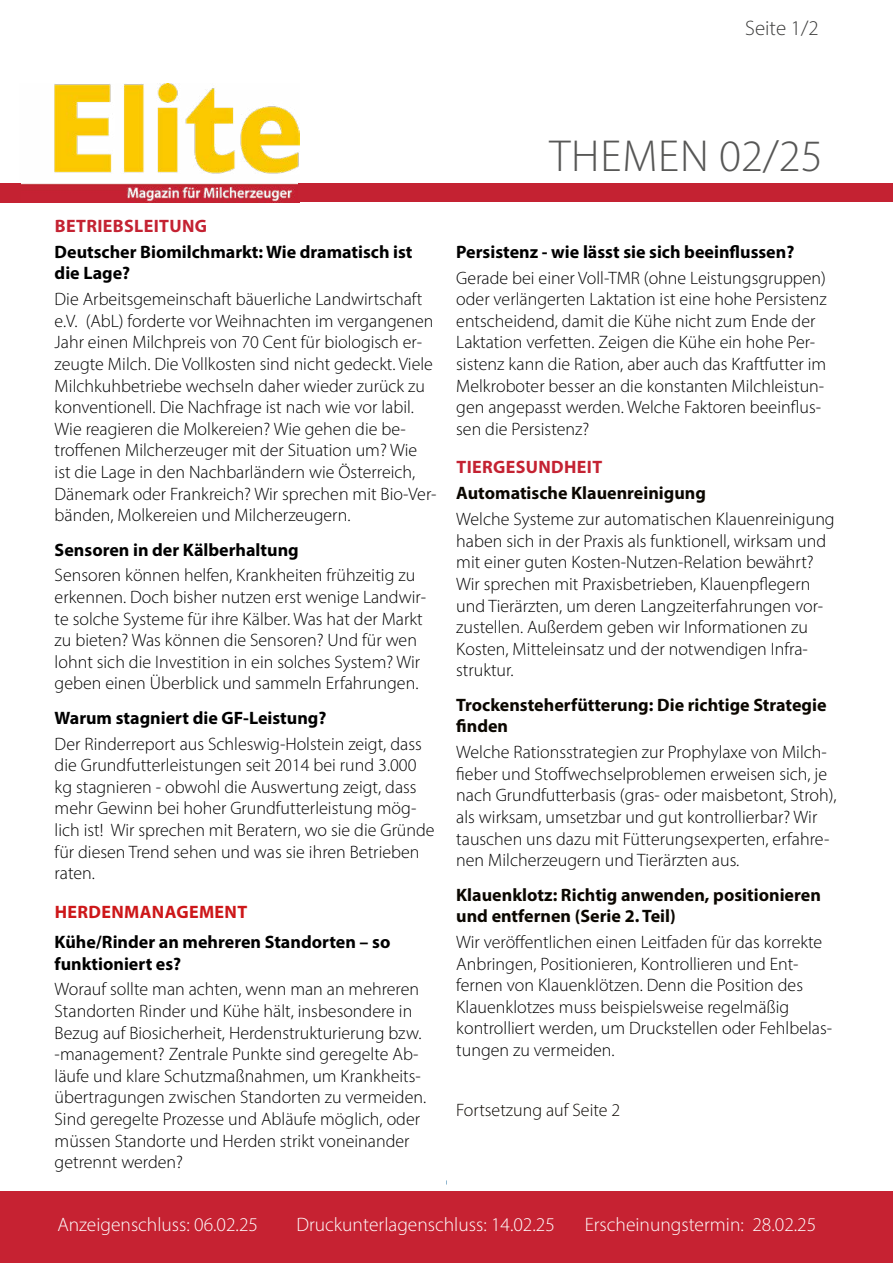
<style>
.page{position:relative;width:893px;height:1263px;background:#fff}
.page>*{position:absolute;margin:0;border:0;box-sizing:border-box;transform-origin:0 0}
.t1{font:300 45px "Myriad Pro";letter-spacing:.02em;color:#575756}
.t2{font:300 21px "Myriad Pro";color:#3c3c3b}
.t3{font:300 19.5px "Myriad Pro";color:#fff}
.t4{font:300 18px/21.6px "Myriad Pro";color:#000}
.t5{font:700 18px/21.6px "Myriad Pro";color:#000}
.t6{font:700 18px/21.6px "Myriad Pro";color:#0b0700}
.t7{font:700 18px "Myriad Pro";letter-spacing:.02em;color:#c42232}
.t8{font:300 18px "Myriad Pro";color:#0b0700}
.t9{font:700 18px "Myriad Pro";letter-spacing:.02em;color:#cd1719}
</style>
<div class="page">
<img style="left:20px;top:84px;width:280px;height:118px">
<div style="left:299px;top:183px;width:594px;height:19px;background:#c42232"></div>
<div style="left:0;top:1191px;width:893px;height:72px;background:#c62232"></div>
<div style="left:0;top:183px;width:20px;height:19px;background:#c42232"></div>
<p class="t2" style="left:745px;top:15px;width:75px">Seite 1/2</p>
<p class="t7" style="left:55px;top:214px;width:154px">BETRIEBSLEITUNG</p>
<p class="t5" style="left:55px;top:240px;width:359px">Deutscher Biomilchmarkt: Wie dramatisch ist die Lage?</p>
<p class="t4" style="left:55px;top:288px;width:383px">Die Arbeitsgemeinschaft bäuerliche Landwirtschaft e.V. (AbL) forderte vor Weihnachten im vergangenen Jahr einen Milchpreis von 70 Cent für biologisch er&shy;zeugte Milch. Die Vollkosten sind nicht gedeckt. Viele Milchkuhbetriebe wechseln daher wieder zurück zu konventionell. Die Nachfrage ist nach wie vor labil.<br>Wie reagieren die Molkereien? Wie gehen die be&shy;troffenen Milcherzeuger mit der Situation um? Wie ist die Lage in den Nachbarländern wie Österreich, Dänemark oder Frankreich? Wir sprechen mit Bio-Ver&shy;bänden, Molkereien und Milcherzeugern.</p>
<p class="t5" style="left:55px;top:538px;width:246px">Sensoren in der Kälberhaltung</p>
<p class="t4" style="left:55px;top:564px;width:373px">Sensoren können helfen, Krankheiten frühzeitig zu erkennen. Doch bisher nutzen erst wenige Landwir&shy;te solche Systeme für ihre Kälber. Was hat der Markt zu bieten? Was können die Sensoren? Und für wen lohnt sich die Investition in ein solches System? Wir geben einen Überblick und sammeln Erfahrungen.</p>
<p class="t5" style="left:55px;top:706px;width:273px">Warum stagniert die GF-Leistung?</p>
<p class="t4" style="left:55px;top:733px;width:382px">Der Rinderreport aus Schleswig-Holstein zeigt, dass die Grundfutterleistungen seit 2014 bei rund 3.000 kg stagnieren - obwohl die Auswertung zeigt, dass mehr Gewinn bei hoher Grundfutterleistung mög&shy;lich ist! Wir sprechen mit Beratern, wo sie die Gründe für diesen Trend sehen und was sie ihren Betrieben raten.</p>
<p class="t9" style="left:55px;top:900px;width:194px">HERDENMANAGEMENT</p>
<p class="t5" style="left:55px;top:930px;width:337px">Kühe/Rinder an mehreren Standorten – so funktioniert es?</p>
<p class="t4" style="left:55px;top:978px;width:373px">Worauf sollte man achten, wenn man an mehreren Standorten Rinder und Kühe hält, insbesondere in Bezug auf Biosicherheit, Herdenstrukturierung bzw. -management? Zentrale Punkte sind geregelte Ab&shy;läufe und klare Schutzmaßnahmen, um Krankheits&shy;übertragungen zwischen Standorten zu vermeiden.<br>Sind geregelte Prozesse und Abläufe möglich, oder müssen Standorte und Herden strikt voneinander getrennt werden?</p>
<h1 class="t1" style="left:549px;top:129px;width:275px">THEMEN 02/25</h1>
<p class="t5" style="left:456px;top:240px;width:340px">Persistenz - wie lässt sie sich beeinflussen?</p>
<p class="t4" style="left:456px;top:267px;width:372px">Gerade bei einer Voll-TMR (ohne Leistungsgruppen) oder verlängerten Laktation ist eine hohe Persistenz entscheidend, damit die Kühe nicht zum Ende der Laktation verfetten. Zeigen die Kühe ein hohe Per&shy;sistenz kann die Ration, aber auch das Kraftfutter im Melkroboter besser an die konstanten Milchleistun&shy;gen angepasst werden. Welche Faktoren beeinflus&shy;sen die Persistenz?</p>
<p class="t7" style="left:456px;top:456px;width:147px">TIERGESUNDHEIT</p>
<p class="t6" style="left:456px;top:482px;width:251px">Automatische Klauenreinigung</p>
<p class="t4" style="left:456px;top:508px;width:380px">Welche Systeme zur automatischen Klauenreinigung haben sich in der Praxis als funktionell, wirksam und mit einer guten Kosten-Nutzen-Relation bewährt?<br>Wir sprechen mit Praxisbetrieben, Klauenpflegern und Tierärzten, um deren Langzeiterfahrungen vor&shy;zustellen. Außerdem geben wir Informationen zu Kosten, Mitteleinsatz und der notwendigen Infra&shy;struktur.</p>
<p class="t6" style="left:456px;top:693px;width:372px">Trockensteherfütterung: Die richtige Strategie finden</p>
<p class="t4" style="left:456px;top:741px;width:382px">Welche Rationsstrategien zur Prophylaxe von Milch&shy;fieber und Stoffwechselproblemen erweisen sich, je nach Grundfutterbasis (gras- oder maisbetont, Stroh), als wirksam, umsetzbar und gut kontrollierbar? Wir tauschen uns dazu mit Fütterungsexperten, erfahre&shy;nen Milcherzeugern und Tierärzten aus.</p>
<p class="t6" style="left:456px;top:883px;width:366px">Klauenklotz: Richtig anwenden, positionieren und entfernen (Serie 2. Teil)</p>
<p class="t4" style="left:456px;top:931px;width:377px">Wir veröffentlichen einen Leitfaden für das korrekte Anbringen, Positionieren, Kontrollieren und Ent&shy;fernen von Klauenklötzen. Denn die Position des Klauenklotzes muss beispielsweise regelmäßig kontrolliert werden, um Druckstellen oder Fehlbelas&shy;tungen zu vermeiden.</p>
<p class="t8" style="left:456px;top:1099px;width:166px">Fortsetzung auf Seite 2</p>
<p class="t3" style="left:57px;top:1212px;width:202px">Anzeigenschluss: 06.02.25</p>
<p class="t3" style="left:296px;top:1212px;width:260px">Druckunterlagenschluss: 14.02.25</p>
<p class="t3" style="left:585px;top:1212px;width:233px">Erscheinungstermin: 28.02.25</p>
</div>
